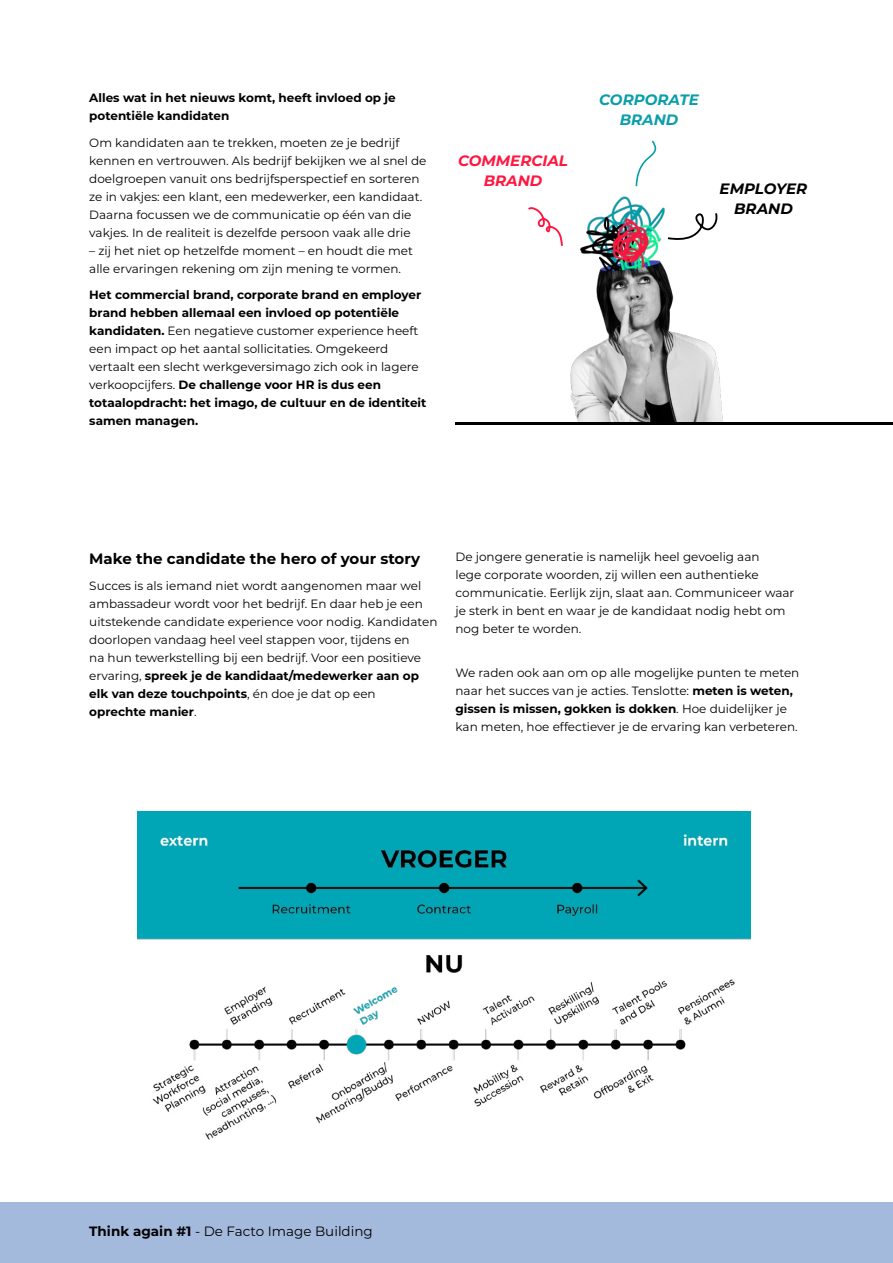
<style>
.page{position:relative;width:893px;height:1263px;background:#fff}
.page>*{position:absolute;margin:0;border:0;box-sizing:border-box;transform-origin:0 0}
.t1{font:700 15px "Montserrat";color:#000}
.t2{font:italic 700 15px/20.1px "Montserrat";color:#ff1740;text-align:center}
.t3{font:italic 700 15px/20.1px "Montserrat";color:#0a9eab;text-align:center}
.t4{font:italic 700 15px/20.1px "Montserrat";color:#000;text-align:center}
.t5{font:13.5px "Montserrat";color:#000}
.t6{font:12px/18px "Montserrat";color:#000}
.t7{font:700 12px/18px "Montserrat";color:#000}
.s1{font-weight:400}
.s2{font-weight:700}
</style>
<div class="page">
<div style="left:0;top:1202px;width:893px;height:61px;background:#a4badd"></div>
<img style="left:528px;top:196px;width:195px;height:226px">
<img style="left:137px;top:811px;width:613px;height:329px">
<svg style="left:528px;top:208px;width:36px;height:71px"></svg>
<svg style="left:666px;top:211px;width:51px;height:31px"></svg>
<svg style="left:635px;top:140px;width:22px;height:47px"></svg>
<hr style="left:455px;top:422px;width:438px;height:2px;background:#000">
<p class="t7" style="left:89px;top:88px;width:308px">Alles wat in het nieuws komt, heeft invloed op je potentiële kandidaten</p>
<p class="t6" style="left:89px;top:133px;width:339px">Om kandidaten aan te trekken, moeten ze je bedrijf kennen en vertrouwen. Als bedrijf bekijken we al snel de doelgroepen vanuit ons bedrijfsperspectief en sorteren ze in vakjes: een klant, een medewerker, een kandidaat.<br>Daarna focussen we de communicatie op één van die vakjes. In de realiteit is dezelfde persoon vaak alle drie</p>
<p class="t6" style="left:89px;top:241px;width:325px">– zij het niet op hetzelfde moment – en houdt die met alle ervaringen rekening om zijn mening te vormen.</p>
<p class="t7" style="left:89px;top:285px;width:339px">Het commercial brand, corporate brand en employer brand hebben allemaal een invloed op potentiële kandidaten. <span class="s1">Een negatieve customer experience heeft een impact op het aantal sollicitaties. Omgekeerd vertaalt een slecht werkgeversimago zich ook in lagere verkoopcijfers.</span> De challenge voor HR is dus een totaalopdracht: het imago, de cultuur en de identiteit samen managen.</p>
<p class="t2" style="left:458px;top:150px;width:112px">COMMERCIAL<br>BRAND</p>
<p class="t3" style="left:599px;top:89px;width:101px">CORPORATE<br>BRAND</p>
<p class="t4" style="left:720px;top:178px;width:89px">EMPLOYER<br>BRAND</p>
<p class="t1" style="left:89px;top:548px;width:332px">Make the candidate the hero of your story</p>
<p class="t6" style="left:89px;top:576px;width:350px">Succes is als iemand niet wordt aangenomen maar wel ambassadeur wordt voor het bedrijf. En daar heb je een uitstekende candidate experience voor nodig. Kandidaten doorlopen vandaag heel veel stappen voor, tijdens en<br>na hun tewerkstelling bij een bedrijf. Voor een positieve ervaring, <span class="s2">spreek je de kandidaat/medewerker aan op elk van deze touchpoints</span>, én doe je dat op een<br><span class="s2">oprechte manier</span>.</p>
<p class="t6" style="left:455px;top:547px;width:340px">De jongere generatie is namelijk heel gevoelig aan<br>lege corporate woorden, zij willen een authentieke communicatie. Eerlijk zijn, slaat aan. Communiceer waar je sterk in bent en waar je de kandidaat nodig hebt om nog beter te worden.</p>
<p class="t6" style="left:455px;top:664px;width:345px">We raden ook aan om op alle mogelijke punten te meten naar het succes van je acties. Tenslotte: <span class="s2">meten is weten, gissen is missen, gokken is dokken</span>. Hoe duidelijker je kan meten, hoe effectiever je de ervaring kan verbeteren.</p>
<p class="t5" style="left:89px;top:1222px;width:285px"><span class="s2">Think again #1</span> - De Facto Image Building</p>
</div>
